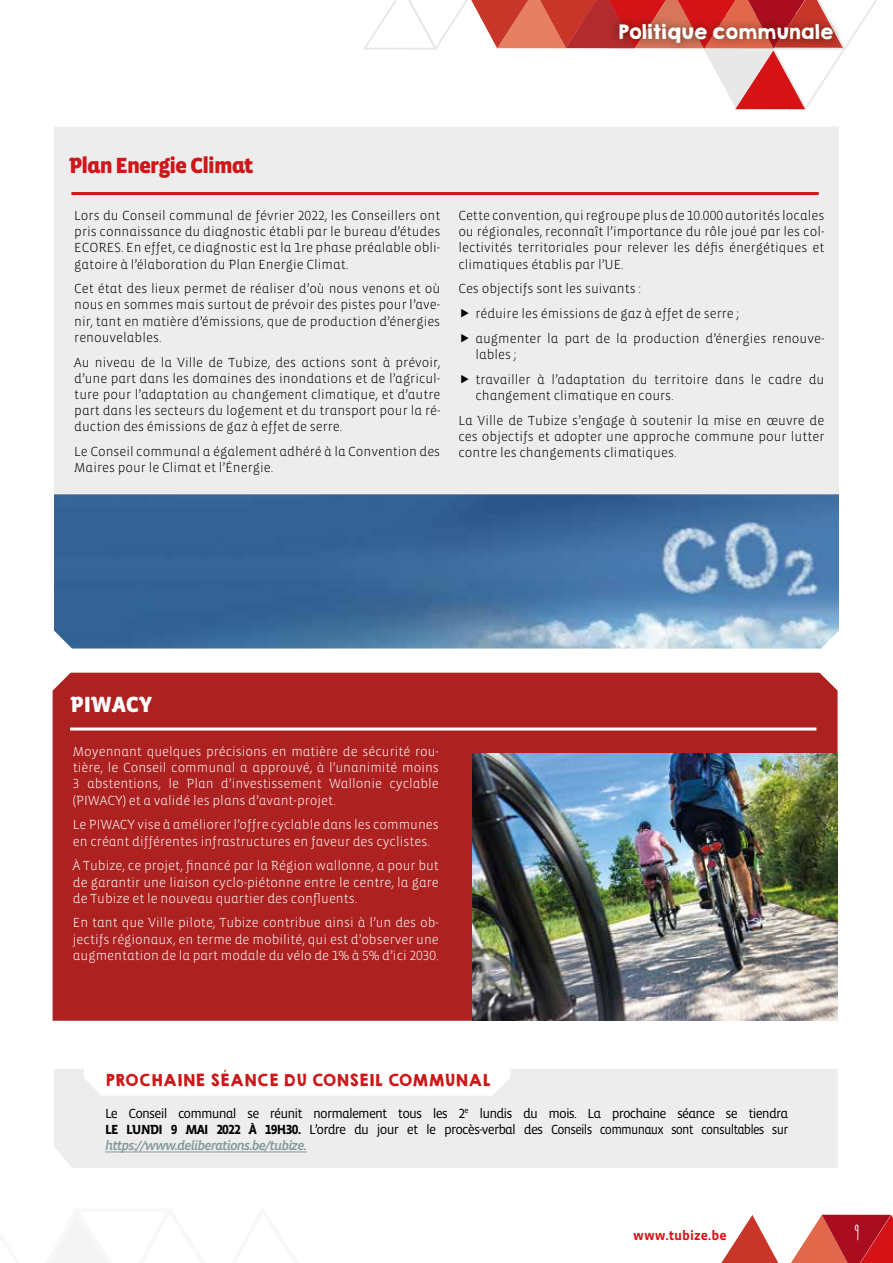
<style>
.page{position:relative;width:893px;height:1263px;background:#fff}
.page>*{position:absolute;margin:0;border:0;box-sizing:border-box;transform-origin:0 0}
.t1{font:900 22.5px "Vista Sans Alt";letter-spacing:-.04em;color:#cd1719}
.t2{font:900 22.5px "Vista Sans Alt";color:#fff}
.t3{font:700 19.5px "Amatic";color:#fff}
.t4{font:18px "KGHAPPY Solid";letter-spacing:-.05em;color:#fff}
.t5{font:15px "KGHAPPY Solid";color:#cd1719}
.t6{font:300 13.5px/16.2px "Vista Sans Alt";color:#000}
.t7{font:300 13.5px/16.2px "Vista Sans Alt";color:#fff;text-align:justify}
.t8{font:13.5px/16.2px "Vista Sans Alt";letter-spacing:-.06em;color:#000}
.t9{font:13.5px "Vista Sans Alt Med Ita";letter-spacing:-.06em;color:#839999}
.t10{font:700 13.5px "Vista Sans Alt";color:#d51317}
.s1{font-weight:700}
</style>
<div class="page">
<div style="left:53px;top:673px;width:785px;height:348px;background:#ad2221"></div>
<div style="left:54px;top:1069px;width:784px;height:99px;background:#ededed"></div>
<svg style="left:84px;top:1069px;width:426px;height:27px"></svg>
<div style="left:54px;top:127px;width:785px;height:367px;background:#ededed"></div>
<hr style="left:105px;top:1152px;width:202px;height:1px;background:#839999">
<hr style="left:70px;top:727px;width:746px;height:3px;background:#fff">
<hr style="left:71px;top:192px;width:748px;height:3px;background:#cd1719">
<img style="left:472px;top:753px;width:366px;height:268px">
<img style="left:54px;top:494px;width:785px;height:154px">
<svg style="left:364px;top:0;width:513px;height:110px"></svg>
<img style="left:774px;top:48px;width:68px;height:4px">
<img style="left:825px;top:15px;width:17px;height:32px">
<img style="left:703px;top:48px;width:71px;height:4px">
<img style="left:617px;top:15px;width:40px;height:33px">
<img style="left:686px;top:15px;width:40px;height:34px">
<img style="left:756px;top:15px;width:39px;height:33px">
<svg style="left:721px;top:1215px;width:57px;height:48px"></svg>
<svg style="left:234px;top:1210px;width:63px;height:53px"></svg>
<svg style="left:48px;top:1210px;width:154px;height:53px"></svg>
<svg style="left:791px;top:1215px;width:102px;height:48px;background:#ce4d4d"></svg>
<svg style="left:461px;top:309px;width:8px;height:8px"></svg>
<svg style="left:461px;top:333px;width:8px;height:9px"></svg>
<svg style="left:461px;top:374px;width:8px;height:9px"></svg>
<h3 class="t4" style="left:618px;top:18px;width:217px">Politique communale</h3>
<h1 class="t1" style="left:69px;top:154px;width:186px">Plan Energie Climat</h1>
<p class="t6" style="left:74px;top:208px;width:368px;text-align:justify">Lors du Conseil communal de février 2022, les Conseillers ont pris connaissance du diagnostic établi par le bureau d’études ECORES. En effet, ce diagnostic est la 1re phase préalable obli&shy;gatoire à l’élaboration du Plan Energie Climat.</p>
<p class="t6" style="left:74px;top:281px;width:368px;text-align:justify">Cet état des lieux permet de réaliser d’où nous venons et où nous en sommes mais surtout de prévoir des pistes pour l’ave&shy;nir, tant en matière d’émissions, que de production d’énergies renouvelables.</p>
<p class="t6" style="left:74px;top:354px;width:368px;text-align:justify">Au niveau de la Ville de Tubize, des actions sont à prévoir, d’une part dans les domaines des inondations et de l’agricul&shy;ture pour l’adaptation au changement climatique, et d’autre part dans les secteurs du logement et du transport pour la ré&shy;duction des émissions de gaz à effet de serre.</p>
<p class="t6" style="left:74px;top:444px;width:367px">Le Conseil communal a également adhéré à la Convention des<br>Maires pour le Climat et l’Énergie.</p>
<p class="t6" style="left:458px;top:208px;width:368px;text-align:justify">Cette convention, qui regroupe plus de 10.000 autorités locales ou régionales, reconnaît l’importance du rôle joué par les col&shy;lectivités territoriales pour relever les défis énergétiques et climatiques établis par l’UE.</p>
<p class="t6" style="left:475px;top:277px;width:351px;line-height:24.8px;text-indent:-17px">Ces objectifs sont les suivants :<br>réduire les émissions de gaz à effet de serre ;<br>augmenter la part de la production d’énergies renouve-</p>
<p class="t6" style="left:475px;top:342px;width:351px;line-height:24.8px">lables ;<br>travailler à l’adaptation du territoire dans le cadre du</p>
<p class="t6" style="left:458px;top:383px;width:367px;line-height:24.8px;text-indent:17px">changement climatique en cours.<br>La Ville de Tubize s’engage à soutenir la mise en œuvre de</p>
<p class="t6" style="left:458px;top:428px;width:368px">ces objectifs et adopter une approche commune pour lutter contre les changements climatiques.</p>
<h1 class="t2" style="left:70px;top:693px;width:84px">PIWACY</h1>
<p class="t7" style="left:73px;top:744px;width:368px">Moyennant quelques précisions en matière de sécurité rou&shy;tière, le Conseil communal a approuvé, à l’unanimité moins 3 abstentions, le Plan d’investissement Wallonie cyclable (PIWACY) et a validé les plans d’avant-projet.</p>
<p class="t7" style="left:73px;top:817px;width:367px">Le PIWACY vise à améliorer l’offre cyclable dans les communes en créant différentes infrastructures en faveur des cyclistes.</p>
<p class="t7" style="left:73px;top:858px;width:368px">À Tubize, ce projet, financé par la Région wallonne, a pour but de garantir une liaison cyclo-piétonne entre le centre, la gare de Tubize et le nouveau quartier des confluents.</p>
<p class="t7" style="left:73px;top:915px;width:368px">En tant que Ville pilote, Tubize contribue ainsi à l’un des ob&shy;jectifs régionaux, en terme de mobilité, qui est d’observer une augmentation de la part modale du vélo de 1% à 5% d’ici 2030.</p>
<p class="t5" style="left:105px;top:1069px;width:387px">PROCHAINE SÉANCE DU CONSEIL COMMUNAL</p>
<p class="t8" style="left:105px;top:1105px;width:685px">Le Conseil communal se réunit normalement tous les 2<sup>e</sup> lundis du mois. La prochaine séance se tiendra<br><span class="s1">LE LUNDI 9 MAI 2022 À 19H30.</span> L’ordre du jour et le procès-verbal des Conseils communaux sont consultables sur</p>
<p class="t9" style="left:105px;top:1139px;width:203px">https://www.deliberations.be/tubize.</p>
<p class="t10" style="left:633px;top:1228px;width:95px">www.tubize.be</p>
<h2 class="t3" style="left:854px;top:1219px;width:7px">9</h2>
</div>
